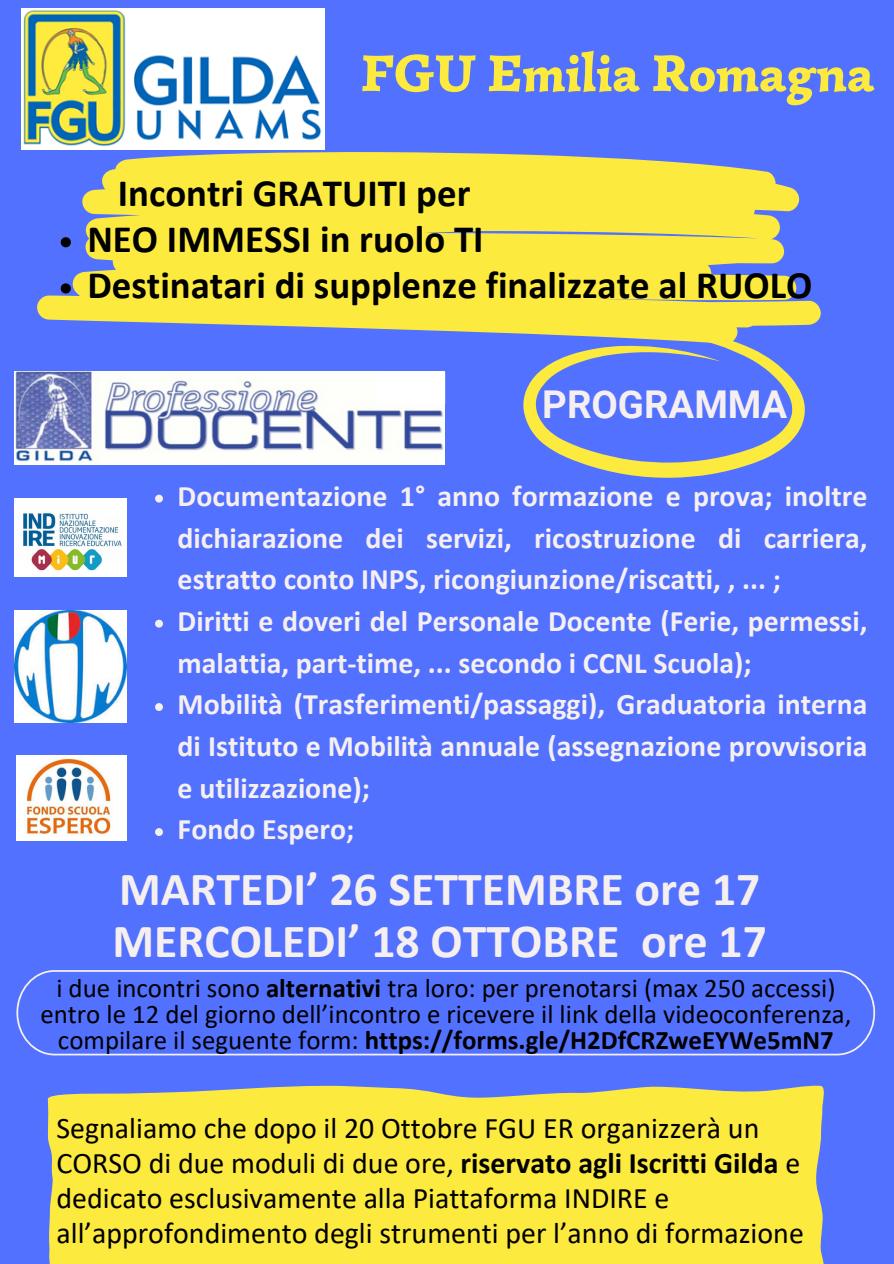
<style>
.page{position:relative;width:894px;height:1264px;background:#fff}
.page>*{position:absolute;margin:0;border:0;box-sizing:border-box;transform-origin:0 0}
.t1{font:900 52.5px "Simonetta";color:#fcea3f}
.t2{font:700 47.7px "Calibri";color:#f6efef}
.t3{font:700 38.85px "Calibri";color:#000}
.t4{font:700 38.4px "Roboto";color:#f6efef}
.t5{font:700 29.85px/41.7px "Calibri";color:#f6efef;text-align:justify}
.t6{font:29.85px/35px "Calibri";color:#000}
.t7{font:26.85px/26px "Calibri";color:#000;text-align:center}
.s1{font-weight:700}
</style>
<div class="page">
<div style="left:0;top:0;width:893px;height:1263px;background:#5271ff"></div>
<img style="left:21px;top:9px;width:303px;height:140px">
<img style="left:14px;top:499px;width:113px;height:77px">
<img style="left:16px;top:755px;width:111px;height:85px">
<img style="left:14px;top:371px;width:430px;height:93px">
<div style="left:377px;top:371px;width:68px;height:34px;background:#fff"></div>
<svg style="left:37px;top:152px;width:783px;height:182px;background:#e1d65d"></svg>
<img style="left:14px;top:610px;width:113px;height:112px">
<div style="left:47px;top:1085px;width:777px;height:178px;background:#fcea3f"></div>
<svg style="left:523px;top:325px;width:281px;height:153px"></svg>
<svg style="left:155px;top:494px;width:8px;height:8px"></svg>
<svg style="left:155px;top:619px;width:8px;height:8px"></svg>
<svg style="left:155px;top:703px;width:8px;height:8px"></svg>
<svg style="left:155px;top:828px;width:8px;height:8px"></svg>
<svg style="left:16px;top:970px;width:858px;height:85px"></svg>
<svg style="left:61px;top:237px;width:10px;height:10px"></svg>
<svg style="left:61px;top:283px;width:10px;height:10px"></svg>
<p class="t1" style="left:360px;top:41px;width:515px">FGU Emilia Romagna</p>
<p class="t3" style="left:118px;top:176px;width:354px">Incontri GRATUITI per</p>
<p class="t3" style="left:87px;top:223px;width:397px">NEO IMMESSI in ruolo TI</p>
<p class="t3" style="left:87px;top:269px;width:726px">Destinatari di supplenze finalizzate al RUOLO</p>
<p class="t4" style="left:542px;top:382px;width:246px">PROGRAMMA</p>
<p class="t5" style="left:178px;top:477px;width:691px">Documentazione 1° anno formazione e prova; inoltre dichiarazione dei servizi, ricostruzione di carriera, estratto conto INPS, ricongiunzione/riscatti, , ... ;</p>
<p class="t5" style="left:178px;top:602px;width:691px">Diritti e doveri del Personale Docente (Ferie, permessi, malattia, part-time, ... secondo i CCNL Scuola);</p>
<p class="t5" style="left:178px;top:686px;width:691px">Mobilità (Trasferimenti/passaggi), Graduatoria interna di Istituto e Mobilità annuale (assegnazione provvisoria e utilizzazione);</p>
<p class="t5" style="left:178px;top:811px;width:178px">Fondo Espero;</p>
<p class="t2" style="left:119px;top:869px;width:642px">MARTEDI’ 26 SETTEMBRE ore 17</p>
<p class="t2" style="left:112px;top:921px;width:655px">MERCOLEDI’ 18 OTTOBRE ore 17</p>
<p class="t7" style="left:40px;top:977px;width:812px">i due incontri sono <span class="s1">alternativi</span> tra loro: per prenotarsi (max 250 accessi) entro le 12 del giorno dell’incontro e ricevere il link della videoconferenza, compilare il seguente form: <span class="s1">https://forms.gle/H2DfCRZweEYWe5mN7</span></p>
<p class="t6" style="left:57px;top:1113px;width:748px">Segnaliamo che dopo il 20 Ottobre FGU ER organizzerà un CORSO di due moduli di due ore, <span class="s1">riservato agli Iscritti Gilda</span> e dedicato esclusivamente alla Piattaforma INDIRE e all’approfondimento degli strumenti per l’anno di formazione</p>
</div>
